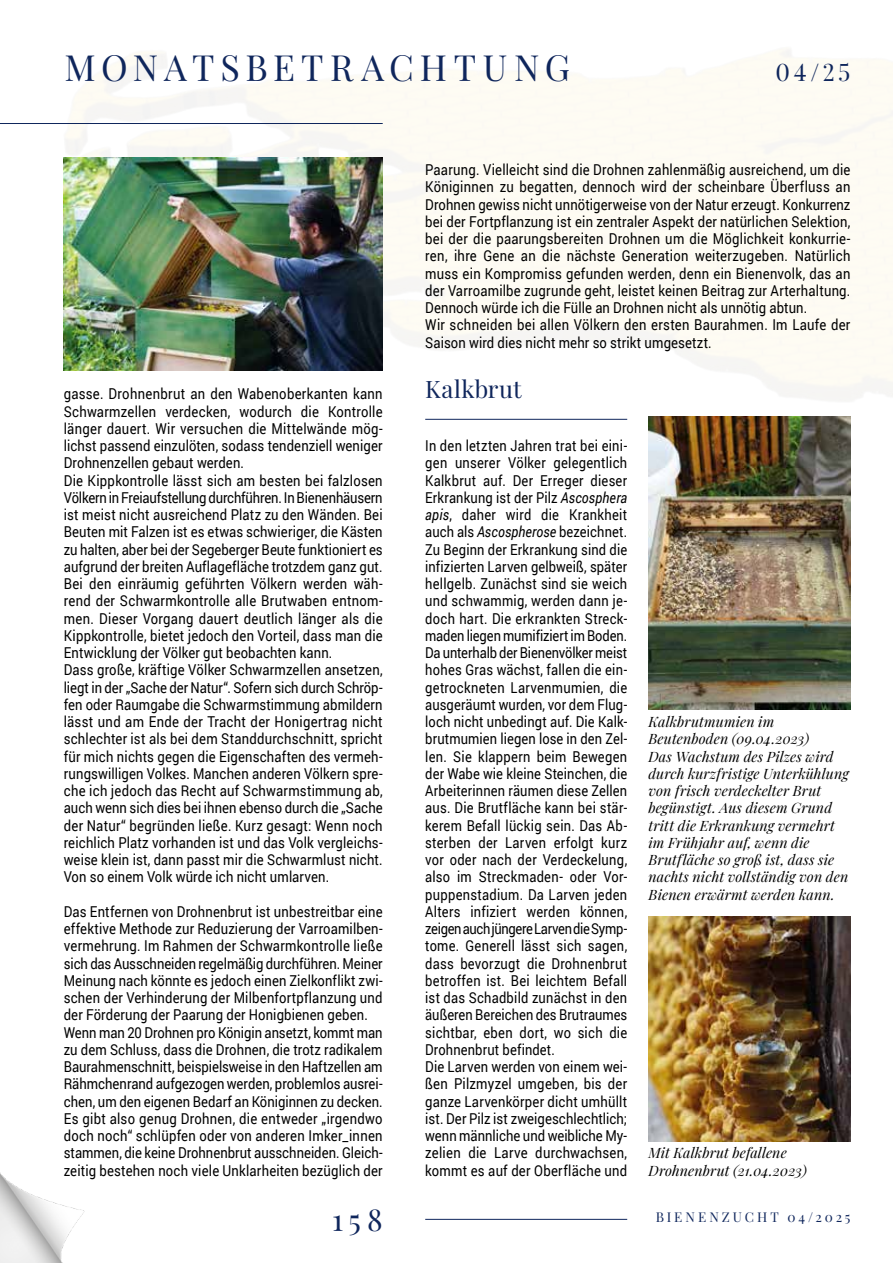
<style>
.page{position:relative;width:893px;height:1263px;background:#fff}
.page>*{position:absolute;margin:0;border:0;box-sizing:border-box;transform-origin:0 0}
.t1{font:36px "Playfair Display";letter-spacing:.165em;color:#0f265c}
.t2{font:30px "Playfair Display";color:#0f265c}
.t3{font:24px "Playfair Display";letter-spacing:.025em;color:#0f265c}
.t4{font:15px/17.2px "Roboto";letter-spacing:.015em;color:#000;scale:.87 1}
.t5{font:15px/17.2px "Roboto";letter-spacing:.015em;color:#000;scale:.86 1}
.t6{font:italic 14.25px/17.2px "Playfair Display";letter-spacing:.01em;color:#000}
.t7{font:13.5px "Playfair Display";letter-spacing:.215em;color:#0f265c}
.s1{font-style:italic}
</style>
<div class="page">
<hr style="left:425px;top:1219px;width:202px;height:1px;background:#0f265c">
<img style="left:64px;top:49px;width:829px;height:372px">
<img style="left:0;top:1172px;width:85px;height:91px">
<hr style="left:425px;top:419px;width:202px;height:1px;background:#0f265c">
<img style="left:64px;top:158px;width:319px;height:212px">
<img style="left:648px;top:917px;width:202px;height:224px">
<img style="left:648px;top:417px;width:202px;height:293px">
<hr style="left:0;top:123px;width:383px;height:1px;background:#0f265c">
<h1 class="t1" style="left:64px;top:39px;width:507px">MONATSBETRACHTUNG</h1>
<h3 class="t3" style="left:776px;top:53px;width:76px">04/25</h3>
<p class="t4" style="left:64px;top:385px;width:368px">gasse. Drohnenbrut an den Wabenoberkanten kann Schwarmzellen verdecken, wodurch die Kontrolle länger dauert. Wir versuchen die Mittelwände mög&shy;lichst passend einzulöten, sodass tendenziell weniger Drohnenzellen gebaut werden.<br>Die Kippkontrolle lässt sich am besten bei falzlosen Völkern in Freiaufstellung durchführen. In Bienenhäusern ist meist nicht ausreichend Platz zu den Wänden. Bei Beuten mit Falzen ist es etwas schwieriger, die Kästen zu halten, aber bei der Segeberger Beute funktioniert es aufgrund der breiten Auflagefläche trotzdem ganz gut.<br>Bei den einräumig geführten Völkern werden wäh&shy;rend der Schwarmkontrolle alle Brutwaben entnom&shy;men. Dieser Vorgang dauert deutlich länger als die Kippkontrolle, bietet jedoch den Vorteil, dass man die Entwicklung der Völker gut beobachten kann.<br>Dass große, kräftige Völker Schwarmzellen ansetzen, liegt in der „Sache der Natur“. Sofern sich durch Schröp&shy;fen oder Raumgabe die Schwarmstimmung abmildern lässt und am Ende der Tracht der Honigertrag nicht schlechter ist als bei dem Standdurchschnitt, spricht für mich nichts gegen die Eigenschaften des vermeh&shy;rungswilligen Volkes. Manchen anderen Völkern spre&shy;che ich jedoch das Recht auf Schwarmstimmung ab, auch wenn sich dies bei ihnen ebenso durch die „Sache der Natur“ begründen ließe. Kurz gesagt: Wenn noch reichlich Platz vorhanden ist und das Volk vergleichs&shy;weise klein ist, dann passt mir die Schwarmlust nicht.<br>Von so einem Volk würde ich nicht umlarven.</p>
<p class="t4" style="left:64px;top:902px;width:368px">Das Entfernen von Drohnenbrut ist unbestreitbar eine effektive Methode zur Reduzierung der Varroamilben&shy;vermehrung. Im Rahmen der Schwarmkontrolle ließe sich das Ausschneiden regelmäßig durchführen. Meiner Meinung nach könnte es jedoch einen Zielkonflikt zwi&shy;schen der Verhinderung der Milbenfortpflanzung und der Förderung der Paarung der Honigbienen geben.<br>Wenn man 20 Drohnen pro Königin ansetzt, kommt man zu dem Schluss, dass die Drohnen, die trotz radikalem Baurahmenschnitt, beispielsweise in den Haftzellen am Rähmchenrand aufgezogen werden, problemlos ausrei&shy;chen, um den eigenen Bedarf an Königinnen zu decken.<br>Es gibt also genug Drohnen, die entweder „irgendwo doch noch“ schlüpfen oder von anderen Imker_innen stammen, die keine Drohnenbrut ausschneiden. Gleich&shy;zeitig bestehen noch viele Unklarheiten bezüglich der</p>
<h2 class="t2" style="left:332px;top:1196px;width:52px">158</h2>
<p class="t4" style="left:425px;top:161px;width:490px">Paarung. Vielleicht sind die Drohnen zahlenmäßig ausreichend, um die Königinnen zu begatten, dennoch wird der scheinbare Überfluss an Drohnen gewiss nicht unnötigerweise von der Natur erzeugt. Konkurrenz bei der Fortpflanzung ist ein zentraler Aspekt der natürlichen Selektion, bei der die paarungsbereiten Drohnen um die Möglichkeit konkurrie&shy;ren, ihre Gene an die nächste Generation weiterzugeben. Natürlich muss ein Kompromiss gefunden werden, denn ein Bienenvolk, das an der Varroamilbe zugrunde geht, leistet keinen Beitrag zur Arterhaltung.<br>Dennoch würde ich die Fülle an Drohnen nicht als unnötig abtun.<br>Wir schneiden bei allen Völkern den ersten Baurahmen. Im Laufe der Saison wird dies nicht mehr so strikt umgesetzt.</p>
<h3 class="t3" style="left:425px;top:370px;width:98px">Kalkbrut</h3>
<p class="t5" style="left:425px;top:437px;width:236px">In den letzten Jahren trat bei eini&shy;gen unserer Völker gelegentlich Kalkbrut auf. Der Erreger dieser Erkrankung ist der Pilz <span class="s1">Ascosphera apis</span>, daher wird die Krankheit auch als <span class="s1">Ascospherose</span> bezeichnet.<br>Zu Beginn der Erkrankung sind die infizierten Larven gelbweiß, später hellgelb. Zunächst sind sie weich und schwammig, werden dann je&shy;doch hart. Die erkrankten Streck&shy;maden liegen mumifiziert im Boden.<br>Da unterhalb der Bienenvölker meist hohes Gras wächst, fallen die ein&shy;getrockneten Larvenmumien, die ausgeräumt wurden, vor dem Flug&shy;loch nicht unbedingt auf. Die Kalk&shy;brutmumien liegen lose in den Zel&shy;len. Sie klappern beim Bewegen der Wabe wie kleine Steinchen, die Arbeiterinnen räumen diese Zellen aus. Die Brutfläche kann bei stär&shy;kerem Befall lückig sein. Das Ab&shy;sterben der Larven erfolgt kurz vor oder nach der Verdeckelung, also im Streckmaden- oder Vor&shy;puppenstadium. Da Larven jeden Alters infiziert werden können, zeigen auch jüngere Larven die Symp&shy;tome. Generell lässt sich sagen, dass bevorzugt die Drohnenbrut betroffen ist. Bei leichtem Befall ist das Schadbild zunächst in den äußeren Bereichen des Brutraumes sichtbar, eben dort, wo sich die Drohnenbrut befindet.<br>Die Larven werden von einem wei&shy;ßen Pilzmyzel umgeben, bis der ganze Larvenkörper dicht umhüllt ist. Der Pilz ist zweigeschlechtlich; wenn männliche und weibliche My&shy;zelien die Larve durchwachsen, kommt es auf der Oberfläche und</p>
<p class="t6" style="left:648px;top:712px;width:202px">Kalkbrutmumien im<br>Beutenboden (09.04.2023)<br>Das Wachstum des Pilzes wird durch kurzfristige Unterkühlung von frisch verdeckelter Brut begünstigt. Aus diesem Grund tritt die Erkrankung vermehrt im Frühjahr auf, wenn die<br>Brutfläche so groß ist, dass sie nachts nicht vollständig von den<br>Bienen erwärmt werden kann.</p>
<p class="t6" style="left:648px;top:1143px;width:160px">Mit Kalkbrut befallene<br>Drohnenbrut (21.04.2023)</p>
<p class="t7" style="left:656px;top:1206px;width:196px">BIENENZUCHT 04/2025</p>
</div>
